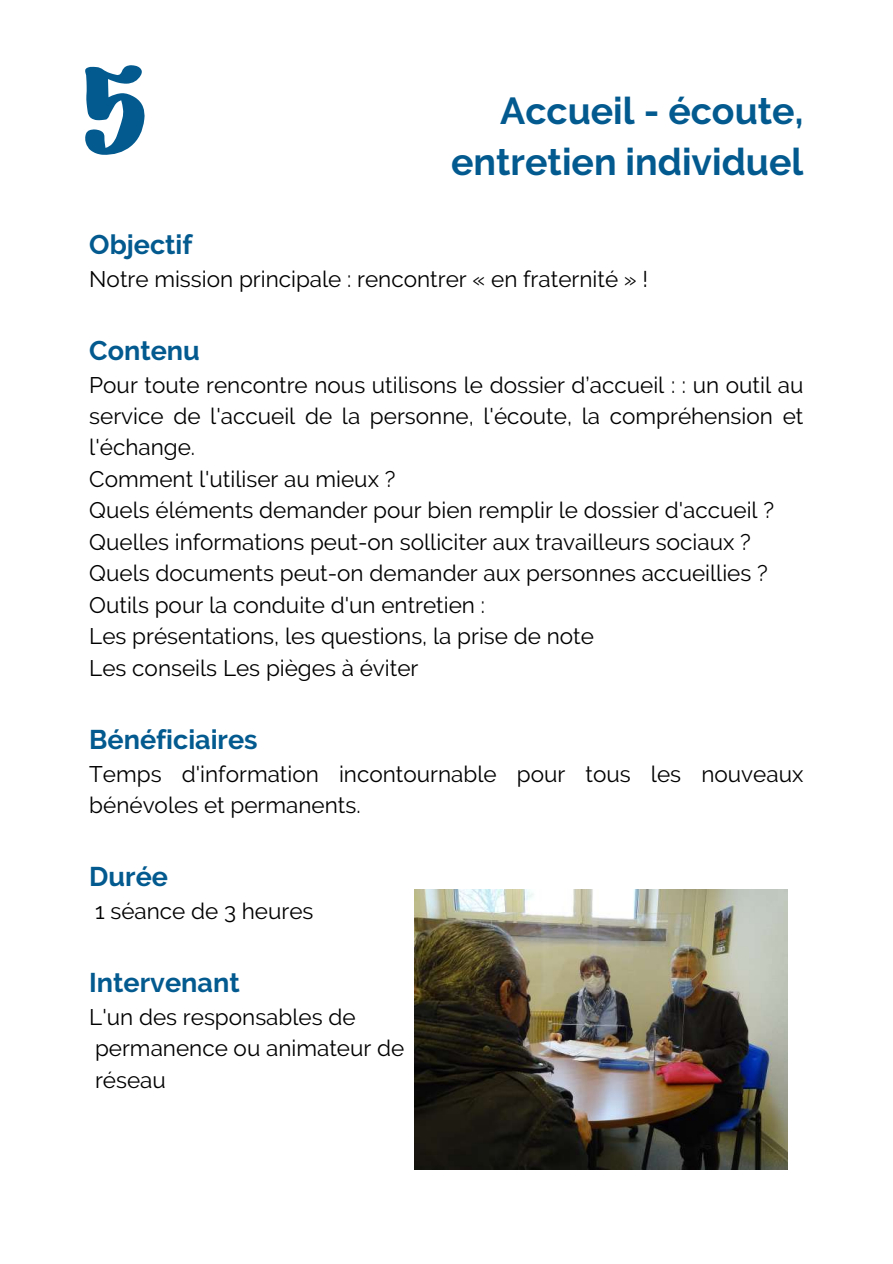
<style>
.page{position:relative;width:893px;height:1264px;background:#fff}
.page>*{position:absolute;margin:0;border:0;box-sizing:border-box;transform-origin:0 0}
.t1{font:149.85px "Elowen Caps";color:#035a8f}
.t2{font:700 37.5px/51.8px "Raleway";color:#035a8f;text-align:right}
.t3{font:700 27px "Raleway";color:#035a8f}
.t4{font:22.5px/31.5px "Raleway";color:#000}
</style>
<div class="page">
<img style="left:414px;top:890px;width:373px;height:279px">
<h1 class="t1" style="left:82px;top:44px;width:65px">5</h1>
<h2 class="t2" style="left:451px;top:85px;width:354px">Accueil - écoute, entretien individuel</h2>
<p class="t3" style="left:89px;top:229px;width:105px">Objectif</p>
<p class="t4" style="left:89px;top:263px;width:560px">Notre mission principale : rencontrer « en fraternité » !</p>
<p class="t3" style="left:89px;top:334px;width:112px">Contenu</p>
<p class="t4" style="left:89px;top:369px;width:715px">Pour toute rencontre nous utilisons le dossier d’accueil : : un outil au service de l'accueil de la personne, l'écoute, la compréhension et l'échange.<br>Comment l'utiliser au mieux ?<br>Quels éléments demander pour bien remplir le dossier d'accueil ?<br>Quelles informations peut-on solliciter aux travailleurs sociaux ?<br>Quels documents peut-on demander aux personnes accueillies ?<br>Outils pour la conduite d'un entretien :<br>Les présentations, les questions, la prise de note<br>Les conseils Les pièges à éviter</p>
<p class="t3" style="left:89px;top:723px;width:170px">Bénéficiaires</p>
<p class="t4" style="left:89px;top:758px;width:715px">Temps d'information incontournable pour tous les nouveaux bénévoles et permanents.</p>
<p class="t3" style="left:89px;top:860px;width:80px">Durée</p>
<p class="t4" style="left:95px;top:895px;width:220px">1 séance de 3 heures</p>
<p class="t3" style="left:89px;top:966px;width:152px">Intervenant</p>
<p class="t4" style="left:89px;top:1000px;width:316px">L'un des responsables de permanence ou animateur de réseau</p>
</div>
